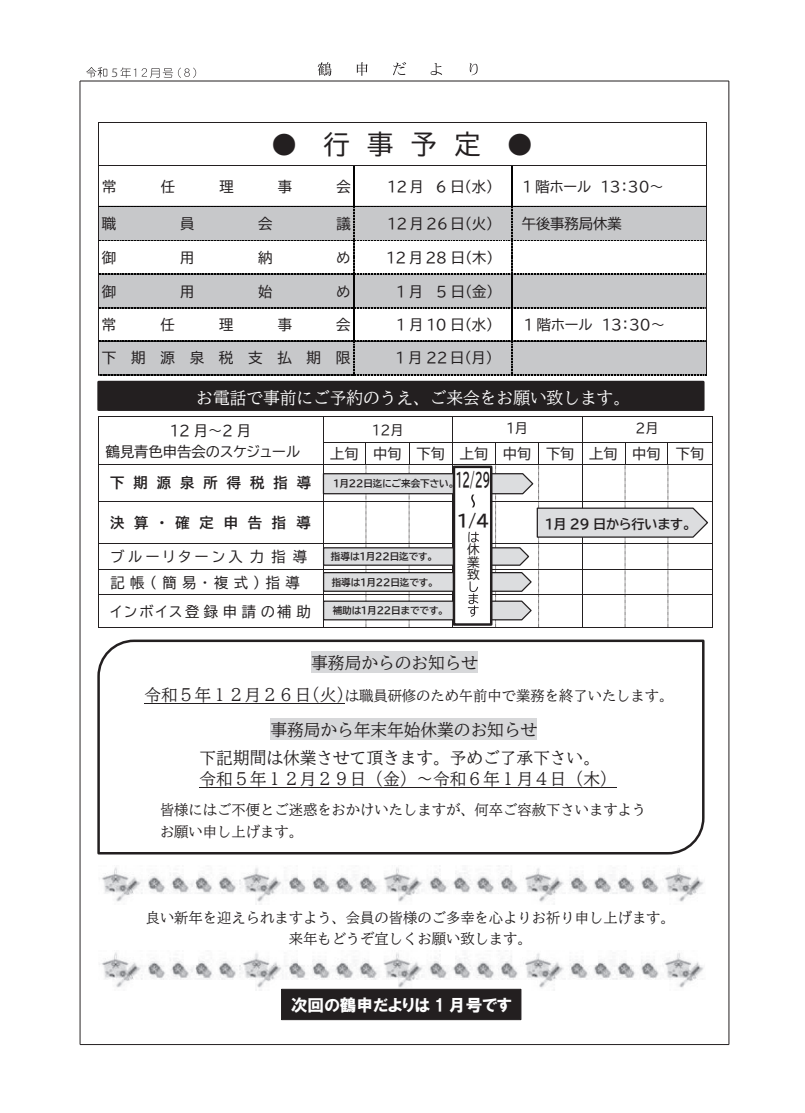
<style>
.page{position:relative;width:805px;height:1113px;background:#fff}
.page>*{position:absolute;margin:0;border:0;box-sizing:border-box;transform-origin:0 0}
.t1{font:26.12px "BIZ UDP Gothic";color:#231f20}
.t2{font:19px "BIZ UDP Gothic Bold";color:#231f20;scale:.52 1}
.t3{font:16.75px/21.8px "BIZ UD Mincho Medium";color:#231f20}
.t4{font:16.75px "BIZ UD Mincho Medium";color:#fff}
.t5{font:16.75px "HGP Soei Kakugothic UB";color:#fff}
.t6{font:16.75px "BIZ UDP Gothic Bold";color:#231f20}
.t7{font:14.25px/21.4px "BIZ UDP Gothic";color:#231f20}
.t8{font:14.25px/21.4px "BIZ UD Mincho Medium";color:#231f20}
.t9{font:14.25px/25.8px "BIZ UDP Gothic";letter-spacing:.31em;color:#231f20}
.t10{font:14.25px "BIZ UDP Gothic";letter-spacing:.17em;color:#231f20}
.t11{font:14.25px "BIZ UDP Gothic";letter-spacing:1em;color:#231f20}
.t12{font:14.25px "BIZ UDP Gothic Bold";letter-spacing:.64em;color:#231f20}
.t13{font:14.25px "BIZ UDP Gothic Bold";letter-spacing:.69em;color:#231f20}
.t14{font:13.12px "BIZ UDP Gothic Bold";color:#231f20}
.t15{font:13.12px "BIZ UDP Gothic";color:#231f20}
.t16{font:12.62px/12.5px "BIZ UDP Gothic";color:#231f20;text-align:justify}
.t17{font:300 11.25px "Koz Go Pro";color:#231f20}
.t18{font:9.62px "BIZ UDP Gothic Bold";color:#231f20}
.s1{font-family:"MS Mincho"}
.s2{font-size:16.75px}
</style>
<div class="page">
<hr style="left:80px;top:1044px;width:648px;height:1px;background:#231f20">
<hr style="left:80px;top:81px;width:648px;height:1px;background:#231f20">
<hr style="left:728px;top:81px;width:1px;height:963px;background:#231f20">
<hr style="left:80px;top:81px;width:1px;height:963px;background:#231f20">
<svg style="left:318px;top:62px;width:13px;height:14px"></svg>
<svg style="left:357px;top:62px;width:10px;height:14px"></svg>
<svg style="left:393px;top:62px;width:13px;height:13px"></svg>
<svg style="left:430px;top:63px;width:12px;height:12px"></svg>
<svg style="left:469px;top:63px;width:8px;height:12px"></svg>
<svg style="left:142px;top:68px;width:54px;height:10px"></svg>
<svg style="left:120px;top:67px;width:16px;height:11px"></svg>
<svg style="left:86px;top:67px;width:21px;height:11px"></svg>
<div style="left:97px;top:381px;width:607px;height:30px;background:#231f20"></div>
<img style="left:99px;top:867px;width:605px;height:37px">
<img style="left:99px;top:952px;width:605px;height:38px">
<hr style="left:99px;top:122px;width:606px;height:1px;background:#231f20">
<hr style="left:98px;top:123px;width:1px;height:42px;background:#231f20">
<hr style="left:705px;top:123px;width:1px;height:42px;background:#231f20">
<svg style="left:98px;top:165px;width:608px;height:211px"></svg>
<hr style="left:98px;top:417px;width:225px;height:1px;background:#231f20">
<svg style="left:98px;top:418px;width:1px;height:46px"></svg>
<hr style="left:98px;top:464px;width:225px;height:1px;background:#231f20">
<hr style="left:98px;top:465px;width:1px;height:36px;background:#231f20">
<hr style="left:98px;top:501px;width:225px;height:1px;background:#231f20">
<hr style="left:98px;top:501px;width:1px;height:42px;background:#231f20">
<hr style="left:98px;top:543px;width:225px;height:1px;background:#231f20">
<hr style="left:98px;top:569px;width:225px;height:1px;background:#231f20">
<svg style="left:98px;top:544px;width:1px;height:50px"></svg>
<hr style="left:98px;top:594px;width:225px;height:1px;background:#231f20">
<hr style="left:98px;top:595px;width:1px;height:32px;background:#231f20">
<hr style="left:98px;top:627px;width:225px;height:1px;background:#231f20">
<svg style="left:97px;top:639px;width:608px;height:216px"></svg>
<div style="left:281px;top:989px;width:240px;height:31px;background:#231f20;border:1px solid #231f20"></div>
<svg style="left:322px;top:417px;width:390px;height:211px"></svg>
<hr style="left:99px;top:206px;width:607px;height:1px;background:#030303">
<hr style="left:99px;top:341px;width:607px;height:1px;background:#030303">
<p class="t17" style="left:109px;top:65px;width:12px">５</p>
<h1 class="t1" style="left:271px;top:131px;width:263px"><span class="s1">●</span> 行事予定 <span class="s1">●</span></h1>
<p class="t7" style="left:387px;top:176px;width:107px">12月 6 日（水）</p>
<p class="t7" style="left:523px;top:176px;width:142px">1 階ホール 13：30～</p>
<p class="t7" style="left:102px;top:176px;width:16px">常</p>
<p class="t7" style="left:161px;top:176px;width:16px">任</p>
<p class="t7" style="left:219px;top:176px;width:16px">理</p>
<p class="t7" style="left:278px;top:176px;width:16px">事</p>
<p class="t7" style="left:336px;top:176px;width:16px">会</p>
<p class="t7" style="left:102px;top:213px;width:16px">職</p>
<p class="t7" style="left:180px;top:213px;width:16px">員</p>
<p class="t7" style="left:258px;top:213px;width:16px">会</p>
<p class="t7" style="left:336px;top:213px;width:16px">議</p>
<p class="t7" style="left:387px;top:213px;width:107px">12 月 2６日（火）</p>
<p class="t7" style="left:521px;top:213px;width:101px">午後事務局休業</p>
<p class="t7" style="left:102px;top:247px;width:16px">御</p>
<p class="t7" style="left:180px;top:247px;width:16px">用</p>
<p class="t7" style="left:258px;top:247px;width:16px">納</p>
<p class="t7" style="left:336px;top:247px;width:15px">め</p>
<p class="t7" style="left:386px;top:247px;width:108px">12 月 28 日（木）</p>
<p class="t7" style="left:102px;top:280px;width:16px">御</p>
<p class="t7" style="left:180px;top:280px;width:16px">用</p>
<p class="t7" style="left:258px;top:280px;width:16px">始</p>
<p class="t7" style="left:336px;top:280px;width:15px">め</p>
<p class="t7" style="left:396px;top:280px;width:99px">1 月 ５日（金）</p>
<p class="t7" style="left:102px;top:314px;width:16px">常</p>
<p class="t7" style="left:160px;top:314px;width:16px">任</p>
<p class="t7" style="left:219px;top:314px;width:16px">理</p>
<p class="t7" style="left:278px;top:314px;width:16px">事</p>
<p class="t7" style="left:336px;top:314px;width:16px">会</p>
<p class="t7" style="left:396px;top:314px;width:98px">1 月 10 日（水）</p>
<p class="t7" style="left:524px;top:314px;width:142px">1 階ホール 13：30～</p>
<p class="t11" style="left:102px;top:351px;width:250px">下期源泉税支払期限</p>
<p class="t7" style="left:395px;top:347px;width:99px">1 月 22 日（月）</p>
<p class="t4" style="left:196px;top:389px;width:435px">お電話で事前にご予約のうえ、ご来会をお願い致します。</p>
<p class="t7" style="left:106px;top:419px;width:196px;text-indent:65px">12 月～2 月<br>鶴見青色申告会のスケジュール</p>
<p class="t15" style="left:372px;top:423px;width:33px">１２月</p>
<p class="t15" style="left:506px;top:421px;width:23px">１月</p>
<p class="t15" style="left:635px;top:421px;width:25px">２月</p>
<p class="t7" style="left:330px;top:443px;width:375px">上旬 中旬 下旬 上旬 中旬 下旬 上旬 中旬 下旬</p>
<h2 class="t2" style="left:456px;top:471px;width:67px">12/29</h2>
<p class="t6" style="left:457px;top:512px;width:33px">1/4</p>
<p class="t16" style="left:467px;top:543px;width:14px">休業致</p>
<p class="t12" style="left:110px;top:475px;width:202px">下期源泉所得税指導</p>
<p class="t13" style="left:110px;top:515px;width:202px">決算・確定申告指導</p>
<p class="t9" style="left:110px;top:543px;width:198px">ブルーリターン入力指導記帳（簡易・複式）指導</p>
<p class="t10" style="left:110px;top:604px;width:201px">インボイス登録申請の補助</p>
<p class="t18" style="left:332px;top:606px;width:113px">補助は１月２２日までです。</p>
<p class="t18" style="left:333px;top:478px;width:123px">１月２２日迄にご来会下さい。</p>
<p class="t18" style="left:331px;top:551px;width:104px">指導は１月２２日迄です。</p>
<p class="t18" style="left:331px;top:578px;width:104px">指導は１月２２日迄です。</p>
<p class="t14" style="left:545px;top:517px;width:147px">１月 29 日から行います。</p>
<p class="t3" style="left:311px;top:651px;width:168px">事務局からのお知らせ</p>
<p class="t8" style="left:144px;top:685px;width:530px"><span class="s2">令和５年１２月２６日(火)</span>は職員研修のため午前中で業務を終了いたします。</p>
<p class="t3" style="left:270px;top:718px;width:268px">事務局から年末年始休業のお知らせ</p>
<p class="t3" style="left:199px;top:746px;width:418px">下記期間は休業させて頂きます。予めご了承下さい。令和５年１２月２９日（金）～令和６年１月４日（木）</p>
<p class="t8" style="left:160px;top:799px;width:487px">皆様にはご不便とご迷惑をおかけいたしますが、何卒ご容赦下さいますようお願い申し上げます。</p>
<p class="t8" style="left:146px;top:906px;width:530px;text-align:center">良い新年を迎えられますよう、会員の皆様のご多幸を心よりお祈り申し上げます。来年もどうぞ宜しくお願い致します。</p>
<p class="t5" style="left:291px;top:996px;width:222px">次回の鶴申だよりは 1 月号です</p>
</div>
